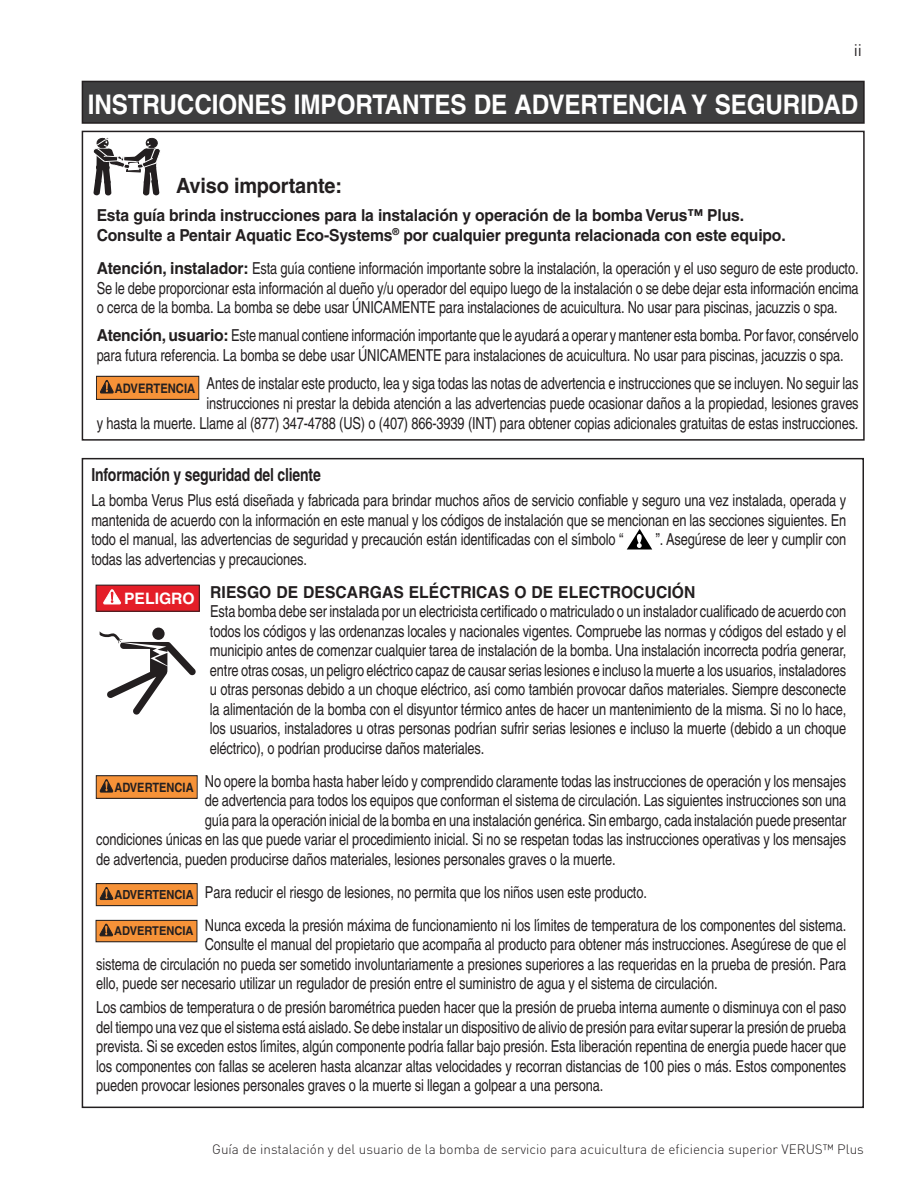
<style>
.page{position:relative;width:918px;height:1188px;background:#fff}
.page>*{position:absolute;margin:0;border:0;box-sizing:border-box;transform-origin:0 0}
.t1{font:700 27px "Helvetica";letter-spacing:-.005em;color:#fff;scale:.9 1}
.Body_Text{font:700 21px "Helvetica";letter-spacing:-.01em;color:#231f20;scale:.95 1}
.heading_2{font:700 condensed 18px "Helvetica";letter-spacing:-.01em;color:#231f20;scale:.95 1}
.Body_Text-2{font:condensed 16.5px/19.8px "Helvetica";letter-spacing:-.01em;color:#231f20;text-align:justify;scale:.95 1}
.warn_caution_indent{font:condensed 16.5px/19.5px "Helvetica";letter-spacing:-.01em;color:#231f20;text-align:justify;scale:.95 1}
.CM11{font:condensed 16.5px/19.5px "Helvetica";letter-spacing:-.01em;color:#231f20;text-align:justify;scale:.95 1}
.Body_Text-3{font:700 16.5px "Helvetica";letter-spacing:-.01em;color:#231f20;scale:.95 1}
.Body_text{font:700 16.5px "Helvetica";letter-spacing:.005em;color:#231f20;scale:.95 1}
.t2{font:16.5px "DIN Pro";color:#231f20}
.t3{font:700 15.75px "Helvetica";color:#fff}
.t4{font:300 13.5px "DIN Pro";color:#231f20}
.t5{font:700 13.05px "Helvetica";color:#231f20;scale:.86 1}
.t6{font:700 12.9px "Helvetica";color:#231f20;scale:.86 1}
.t7{font:700 12.45px "Helvetica";color:#231f20;scale:.89 1}
.t8{font:700 12.15px "Helvetica";color:#231f20;scale:.91 1}
.s1{font-weight:700;font-stretch:normal}
</style>
<div class="page">
<div style="left:82px;top:131px;width:783px;height:310px;border:2px solid #231f20"></div>
<svg style="left:627px;top:529px;width:25px;height:21px"></svg>
<div style="left:82px;top:81px;width:782px;height:42px;background:#3e3e3f"></div>
<div style="left:82px;top:81px;width:783px;height:43px;border:2px solid #231f20"></div>
<svg style="left:152px;top:628px;width:13px;height:12px"></svg>
<svg style="left:100px;top:631px;width:96px;height:84px"></svg>
<svg style="left:93px;top:137px;width:68px;height:59px"></svg>
<div style="left:96px;top:376px;width:103px;height:23px;background:#f69238"></div>
<div style="left:96px;top:376px;width:103px;height:24px;border:1px solid #231f20"></div>
<svg style="left:100px;top:380px;width:14px;height:14px"></svg>
<div style="left:96px;top:585px;width:103px;height:26px;background:#e41e28"></div>
<div style="left:96px;top:585px;width:104px;height:27px;border:1px solid #231f20"></div>
<svg style="left:103px;top:589px;width:18px;height:16px"></svg>
<div style="left:96px;top:776px;width:101px;height:22px;background:#f69238"></div>
<div style="left:96px;top:775px;width:102px;height:24px;border:1px solid #231f20"></div>
<svg style="left:100px;top:779px;width:13px;height:14px"></svg>
<div style="left:96px;top:884px;width:101px;height:22px;background:#f69238"></div>
<div style="left:96px;top:883px;width:102px;height:23px;border:1px solid #231f20"></div>
<svg style="left:100px;top:887px;width:13px;height:13px"></svg>
<div style="left:96px;top:920px;width:101px;height:22px;background:#f69238"></div>
<div style="left:96px;top:920px;width:101px;height:22px;border:1px solid #231f20"></div>
<svg style="left:99px;top:923px;width:14px;height:13px"></svg>
<p class="t2" style="left:854px;top:37px;width:10px">ii</p>
<p class="t1" style="left:88px;top:88px;width:858px">INSTRUCCIONES IMPORTANTES DE ADVERTENCIA Y SEGURIDAD</p>
<p class="Body_Text" style="left:176px;top:172px;width:176px">Aviso importante:</p>
<p class="Body_Text-3" style="left:97px;top:205px;width:683px">Esta guía brinda instrucciones para la instalación y operación de la bomba Verus™ Plus.</p>
<p class="Body_Text-3" style="left:97px;top:225px;width:727px">Consulte a Pentair Aquatic Eco-Systems<sup>®</sup> por cualquier pregunta relacionada con este equipo.</p>
<p class="Body_Text-2" style="left:97px;top:258px;width:804px"><span class="s1">Atención, instalador:</span> Esta guía contiene información importante sobre la instalación, la operación y el uso seguro de este producto.<br>Se le debe proporcionar esta información al dueño y/u operador del equipo luego de la instalación o se debe dejar esta información encima o cerca de la bomba. La bomba se debe usar ÚNICAMENTE para instalaciones de acuicultura. No usar para piscinas, jacuzzis o spa.</p>
<p class="Body_Text-2" style="left:97px;top:326px;width:803px"><span class="s1">Atención, usuario:</span> Este manual contiene información importante que le ayudará a operar y mantener esta bomba. Por favor, consérvelo para futura referencia. La bomba se debe usar ÚNICAMENTE para instalaciones de acuicultura. No usar para piscinas, jacuzzis o spa.</p>
<p class="Body_Text-2" style="left:97px;top:373px;width:804px;text-align:right">Antes de instalar este producto, lea y siga todas las notas de advertencia e instrucciones que se incluyen. No seguir las<br>instrucciones ni prestar la debida atención a las advertencias puede ocasionar daños a la propiedad, lesiones graves<br>y hasta la muerte. Llame al (877) 347-4788 (US) o (407) 866-3939 (INT) para obtener copias adicionales gratuitas de estas instrucciones.</p>
<p class="t5" style="left:115px;top:380px;width:95px">ADVERTENCIA</p>
<p class="heading_2" style="left:91px;top:464px;width:243px">Información y seguridad del cliente</p>
<p class="CM11" style="left:91px;top:490px;width:796px">La bomba Verus Plus está diseñada y fabricada para brindar muchos años de servicio confiable y seguro una vez instalada, operada y mantenida de acuerdo con la información en este manual y los códigos de instalación que se mencionan en las secciones siguientes. En todo el manual, las advertencias de seguridad y precaución están identificadas con el símbolo “</p>
<p class="CM11" style="left:656px;top:529px;width:202px">”. Asegúrese de leer y cumplir con</p>
<p class="CM11" style="left:91px;top:549px;width:229px">todas las advertencias y precauciones.</p>
<p class="Body_text" style="left:210px;top:582px;width:512px">RIESGO DE DESCARGAS ELÉCTRICAS O DE ELECTROCUCIÓN</p>
<p class="warn_caution_indent" style="left:210px;top:602px;width:671px">Esta bomba debe ser instalada por un electricista certificado o matriculado o un instalador cualificado de acuerdo con todos los códigos y las ordenanzas locales y nacionales vigentes. Compruebe las normas y códigos del estado y el municipio antes de comenzar cualquier tarea de instalación de la bomba. Una instalación incorrecta podría generar, entre otras cosas, un peligro eléctrico capaz de causar serias lesiones e incluso la muerte a los usuarios, instaladores u otras personas debido a un choque eléctrico, así como también provocar daños materiales. Siempre desconecte la alimentación de la bomba con el disyuntor térmico antes de hacer un mantenimiento de la misma. Si no lo hace, los usuarios, instaladores u otras personas podrían sufrir serias lesiones e incluso la muerte (debido a un choque eléctrico), o podrían producirse daños materiales.</p>
<p class="Body_Text-2" style="left:205px;top:771px;width:677px">No opere la bomba hasta haber leído y comprendido claramente todas las instrucciones de operación y los mensajes</p>
<p class="Body_Text-2" style="left:205px;top:791px;width:677px">de advertencia para todos los equipos que conforman el sistema de circulación. Las siguientes instrucciones son una</p>
<p class="Body_Text-2" style="left:205px;top:810px;width:677px">guía para la operación inicial de la bomba en una instalación genérica. Sin embargo, cada instalación puede presentar</p>
<p class="Body_Text-2" style="left:96px;top:830px;width:791px">condiciones únicas en las que puede variar el procedimiento inicial. Si no se respetan todas las instrucciones operativas y los mensajes</p>
<p class="Body_Text-2" style="left:96px;top:849px;width:548px">de advertencia, pueden producirse daños materiales, lesiones personales graves o la muerte.</p>
<p class="Body_Text-2" style="left:205px;top:882px;width:467px">Para reducir el riesgo de lesiones, no permita que los niños usen este producto.</p>
<p class="Body_Text-2" style="left:205px;top:915px;width:677px">Nunca exceda la presión máxima de funcionamiento ni los límites de temperatura de los componentes del sistema.</p>
<p class="Body_Text-2" style="left:205px;top:935px;width:677px">Consulte el manual del propietario que acompaña al producto para obtener más instrucciones. Asegúrese de que el</p>
<p class="Body_Text-2" style="left:96px;top:954px;width:791px">sistema de circulación no pueda ser sometido involuntariamente a presiones superiores a las requeridas en la prueba de presión. Para</p>
<p class="Body_Text-2" style="left:96px;top:974px;width:656px">ello, puede ser necesario utilizar un regulador de presión entre el suministro de agua y el sistema de circulación.</p>
<p class="Body_Text-2" style="left:96px;top:998px;width:791px">Los cambios de temperatura o de presión barométrica pueden hacer que la presión de prueba interna aumente o disminuya con el paso del tiempo una vez que el sistema está aislado. Se debe instalar un dispositivo de alivio de presión para evitar superar la presión de prueba prevista. Si se exceden estos límites, algún componente podría fallar bajo presión. Esta liberación repentina de energía puede hacer que los componentes con fallas se aceleren hasta alcanzar altas velocidades y recorran distancias de 100 pies o más. Estos componentes pueden provocar lesiones personales graves o la muerte si llegan a golpear a una persona.</p>
<p class="t3" style="left:124px;top:589px;width:72px">PELIGRO</p>
<p class="t6" style="left:114px;top:779px;width:94px">ADVERTENCIA</p>
<p class="t7" style="left:114px;top:887px;width:91px">ADVERTENCIA</p>
<p class="t8" style="left:114px;top:924px;width:89px">ADVERTENCIA</p>
<p class="t4" style="left:212px;top:1139px;width:653px">Guía de instalación y del usuario de la bomba de servicio para acuicultura de eficiencia superior VERUS™ Plus</p>
</div>
